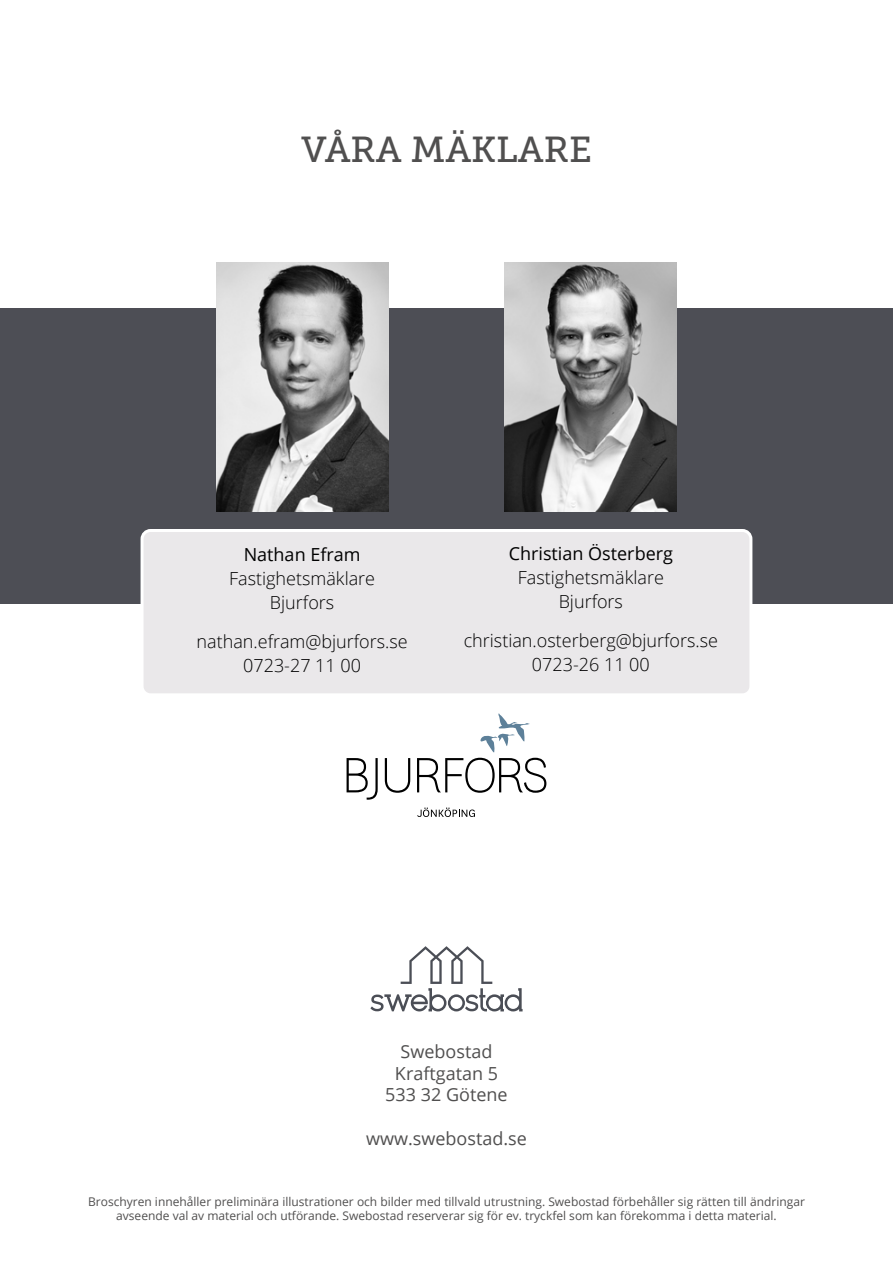
<style>
.page{position:relative;width:893px;height:1263px;background:#fff}
.page>*{position:absolute;margin:0;border:0;box-sizing:border-box;transform-origin:0 0}
.t1{font:36px "Museo Slab 500";color:#504f4f}
.t2{font:300 18px/24px "Open Sans";color:#000;text-align:center}
.t3{font:18px/21.6px "Open Sans";color:#504f4f;text-align:center}
.t4{font:18px "Open Sans";color:#000}
.t5{font:12px/14.4px "Open Sans";color:#504f4f;text-align:center}
</style>
<div class="page">
<div style="left:0;top:308px;width:893px;height:296px;background:#4d4e55"></div>
<div style="left:142px;top:530px;width:609px;height:165px;background:#eae8ea;border-radius:9px"></div>
<div style="left:141px;top:529px;width:611px;height:167px;border:3px solid #fff;border-radius:9px"></div>
<img style="left:505px;top:263px;width:172px;height:249px">
<img style="left:216px;top:263px;width:172px;height:249px">
<svg style="left:370px;top:946px;width:153px;height:65px"></svg>
<svg style="left:480px;top:713px;width:50px;height:39px"></svg>
<svg style="left:385px;top:758px;width:25px;height:35px"></svg>
<svg style="left:417px;top:758px;width:129px;height:35px"></svg>
<svg style="left:347px;top:758px;width:31px;height:42px"></svg>
<svg style="left:417px;top:807px;width:58px;height:10px"></svg>
<h1 class="t1" style="left:301px;top:129px;width:292px">VÅRA MÄKLARE</h1>
<h2 class="t4" style="left:244px;top:542px;width:118px">Nathan Efram</h2>
<h2 class="t2" style="left:229px;top:566px;width:148px">Fastighetsmäklare<br>Bjurfors</h2>
<h2 class="t2" style="left:197px;top:629px;width:213px">nathan.efram@bjurfors.se<br>0723-27 11 00</h2>
<h2 class="t4" style="left:509px;top:541px;width:166px">Christian Österberg</h2>
<h2 class="t2" style="left:518px;top:565px;width:148px">Fastighetsmäklare<br>Bjurfors</h2>
<h2 class="t2" style="left:464px;top:628px;width:256px">christian.osterberg@bjurfors.se<br>0723-26 11 00</h2>
<h2 class="t3" style="left:385px;top:1040px;width:124px">Swebostad<br>Kraftgatan 5<br>533 32 Götene</h2>
<h2 class="t3" style="left:366px;top:1127px;width:162px">www.swebostad.se</h2>
<p class="t5" style="left:88px;top:1194px;width:718px">Broschyren innehåller preliminära illustrationer och bilder med tillvald utrustning. Swebostad förbehåller sig rätten till ändringar avseende val av material och utförande. Swebostad reserverar sig för ev. tryckfel som kan förekomma i detta material.</p>
</div>
